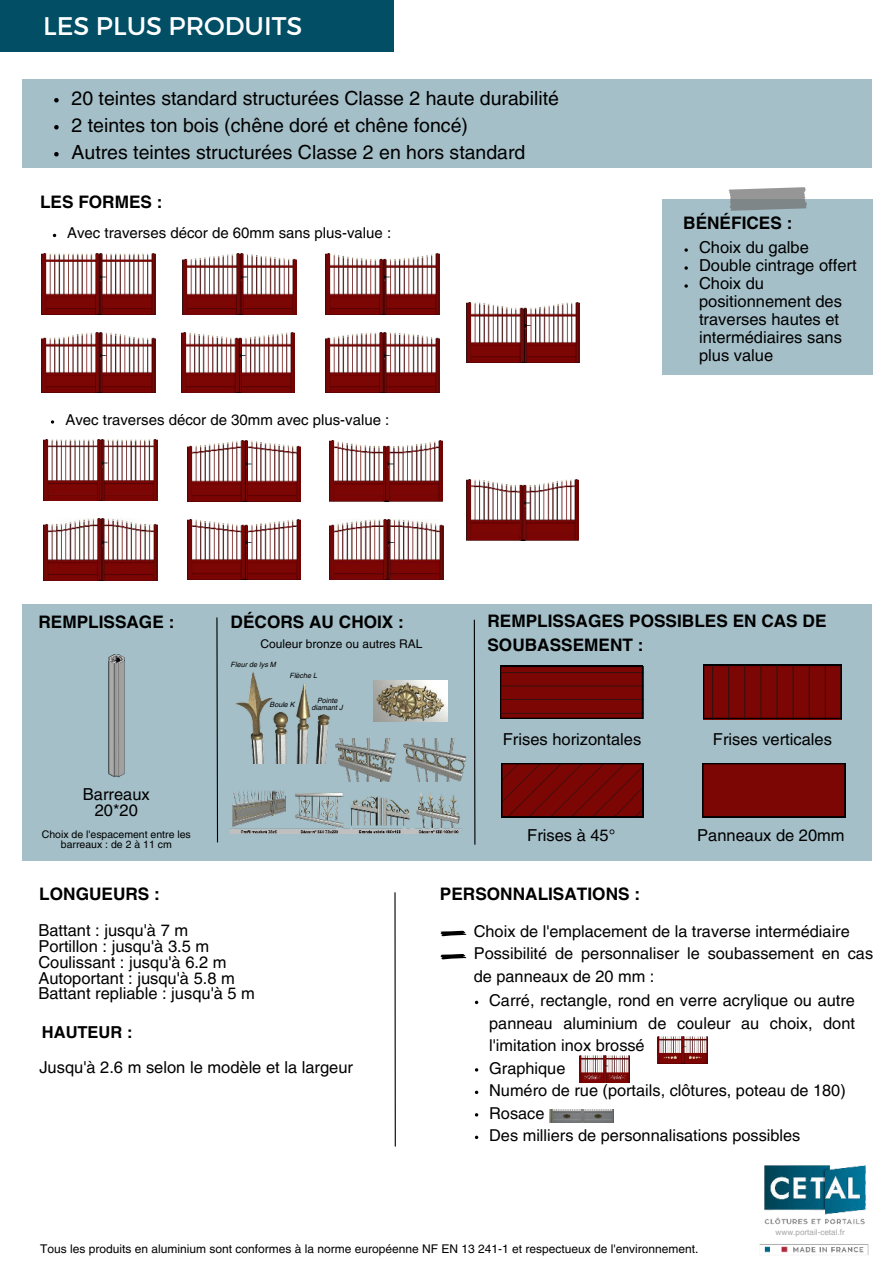
<style>
.page{position:relative;width:893px;height:1264px;background:#fff}
.page>*{position:absolute;margin:0;border:0;box-sizing:border-box;transform-origin:0 0}
.t1{font:25.5px "Montserrat";color:#fff}
.t2{font:19.5px/27px "Helvetica LT Pro";color:#000}
.t3{font:700 17.25px/23.5px "Helvetica LT Pro";color:#000}
.t4{font:16.5px/18px "Helvetica LT Pro";color:#000}
.t5{font:700 16.5px "Helvetica LT Pro";color:#000}
.t6{font:16.35px/22.5px "Helvetica LT Pro";color:#000}
.t7{font:15px "Helvetica LT Pro";color:#000}
.t8{font:12px "Helvetica LT Pro";color:#000}
.t9{font:10.5px/10.5px "Helvetica LT Pro";color:#000;text-align:center}
.t10{font:8.1px "Helvetica LT Pro";color:#a6a6a6}
.t11{font:italic 7.2px/7.2px "Helvetica LT Pro";color:#000;text-align:center}
</style>
<div class="page">
<div style="left:22px;top:80px;width:849px;height:88px;background:#a4bfc8"></div>
<hr style="left:394px;top:892px;width:2px;height:254px;background:#000">
<img style="left:759px;top:1244px;width:110px;height:11px">
<img style="left:764px;top:1165px;width:102px;height:60px">
<div style="left:0;top:0;width:394px;height:52px;background:#014e65"></div>
<svg style="left:475px;top:1090px;width:3px;height:4px"></svg>
<svg style="left:440px;top:954px;width:26px;height:5px"></svg>
<svg style="left:440px;top:930px;width:26px;height:6px"></svg>
<div style="left:662px;top:199px;width:211px;height:175px;background:#a4bfc8"></div>
<svg style="left:728px;top:187px;width:79px;height:24px"></svg>
<div style="left:22px;top:604px;width:849px;height:256px;background:#a4bfc8"></div>
<svg style="left:216px;top:617px;width:3px;height:226px"></svg>
<img style="left:549px;top:1109px;width:64px;height:13px">
<img style="left:108px;top:654px;width:17px;height:123px">
<svg style="left:473px;top:619px;width:3px;height:226px"></svg>
<img style="left:236px;top:672px;width:94px;height:91px">
<svg style="left:500px;top:666px;width:143px;height:52px"></svg>
<svg style="left:703px;top:665px;width:138px;height:54px"></svg>
<svg style="left:501px;top:763px;width:142px;height:54px"></svg>
<img style="left:42px;top:254px;width:113px;height:60px">
<img style="left:181px;top:332px;width:114px;height:61px">
<img style="left:183px;top:254px;width:113px;height:60px">
<img style="left:325px;top:332px;width:114px;height:61px">
<img style="left:42px;top:332px;width:113px;height:61px">
<img style="left:325px;top:254px;width:114px;height:60px">
<img style="left:466px;top:302px;width:114px;height:61px">
<img style="left:330px;top:519px;width:113px;height:61px">
<img style="left:330px;top:440px;width:112px;height:61px">
<img style="left:43px;top:518px;width:115px;height:62px">
<img style="left:466px;top:479px;width:112px;height:61px">
<img style="left:187px;top:440px;width:114px;height:61px">
<img style="left:187px;top:519px;width:114px;height:61px">
<img style="left:43px;top:440px;width:115px;height:60px">
<img style="left:231px;top:790px;width:230px;height:43px">
<img style="left:403px;top:738px;width:63px;height:43px">
<img style="left:335px;top:738px;width:61px;height:43px">
<img style="left:373px;top:680px;width:74px;height:41px">
<img style="left:657px;top:1036px;width:51px;height:27px">
<img style="left:579px;top:1055px;width:50px;height:27px">
<svg style="left:702px;top:763px;width:143px;height:54px"></svg>
<svg style="left:54px;top:98px;width:5px;height:4px"></svg>
<svg style="left:54px;top:125px;width:5px;height:4px"></svg>
<svg style="left:54px;top:152px;width:5px;height:4px"></svg>
<h1 class="t1" style="left:43px;top:11px;width:260px">LES PLUS PRODUITS</h1>
<p class="t2" style="left:71px;top:84px;width:489px">20 teintes standard structurées Classe 2 haute durabilité<br>2 teintes ton bois (chêne doré et chêne foncé)<br>Autres teintes structurées Classe 2 en hors standard</p>
<p class="t3" style="left:40px;top:191px;width:124px">LES FORMES :</p>
<p class="t7" style="left:67px;top:224px;width:325px">Avec traverses décor de 60mm sans plus-value :</p>
<p class="t7" style="left:65px;top:411px;width:325px">Avec traverses décor de 30mm avec plus-value :</p>
<p class="t3" style="left:683px;top:211px;width:111px">BÉNÉFICES :</p>
<p class="t4" style="left:699px;top:238px;width:159px">Choix du galbe<br>Double cintrage offert<br>Choix du positionnement des traverses hautes et intermédiaires sans plus value</p>
<p class="t3" style="left:38px;top:610px;width:137px">REMPLISSAGE :</p>
<p class="t4" style="left:83px;top:786px;width:68px;line-height:15.8px;text-align:center">Barreaux<br>20*20</p>
<p class="t9" style="left:42px;top:828px;width:150px">Choix de l'espacement entre les barreaux : de 2 à 11 cm</p>
<p class="t3" style="left:231px;top:610px;width:175px">DÉCORS AU CHOIX :</p>
<p class="t8" style="left:260px;top:637px;width:163px">Couleur bronze ou autres RAL</p>
<p class="t11" style="left:231px;top:661px;width:47px">Fleur de lys M</p>
<p class="t11" style="left:269px;top:701px;width:27px">Boule K</p>
<p class="t11" style="left:289px;top:671px;width:29px">Flèche L</p>
<p class="t11" style="left:311px;top:696px;width:33px">Pointe diamant J</p>
<p class="t3" style="left:39px;top:882px;width:122px">LONGUEURS :</p>
<p class="t4" style="left:38px;top:922px;width:218px;line-height:15.8px">Battant : jusqu'à 7 m<br>Portillon : jusqu'à 3.5 m<br>Coulissant : jusqu'à 6.2 m<br>Autoportant : jusqu'à 5.8 m<br>Battant repliable : jusqu'à 5 m</p>
<p class="t5" style="left:42px;top:1021px;width:92px">HAUTEUR :</p>
<p class="t4" style="left:39px;top:1057px;width:315px">Jusqu'à 2.6 m selon le modèle et la largeur</p>
<p class="t3" style="left:487px;top:609px;width:340px">REMPLISSAGES POSSIBLES EN CAS DE<br>SOUBASSEMENT :</p>
<p class="t4" style="left:503px;top:730px;width:140px">Frises horizontales</p>
<p class="t4" style="left:713px;top:729px;width:120px">Frises verticales</p>
<p class="t4" style="left:527px;top:826px;width:90px">Frises à 45°</p>
<p class="t4" style="left:697px;top:826px;width:149px">Panneaux de 20mm</p>
<p class="t3" style="left:440px;top:882px;width:202px">PERSONNALISATIONS :</p>
<p class="t6" style="left:473px;top:919px;width:401px">Choix de l'emplacement de la traverse intermédiaire<br>Possibilité de personnaliser le soubassement en cas de panneaux de 20 mm :</p>
<p class="t6" style="left:489px;top:989px;width:367px">Carré, rectangle, rond en verre acrylique ou autre panneau aluminium de couleur au choix, dont l'imitation inox brossé<br>Graphique<br>Numéro de rue (portails, clôtures, poteau de 180)<br>Rosace<br>Des milliers de personnalisations possibles</p>
<p class="t10" style="left:775px;top:1227px;width:71px">www.portail-cetal.fr</p>
<p class="t8" style="left:40px;top:1241px;width:660px">Tous les produits en aluminium sont conformes à la norme européenne NF EN 13 241-1 et respectueux de l'environnement.</p>
</div>
